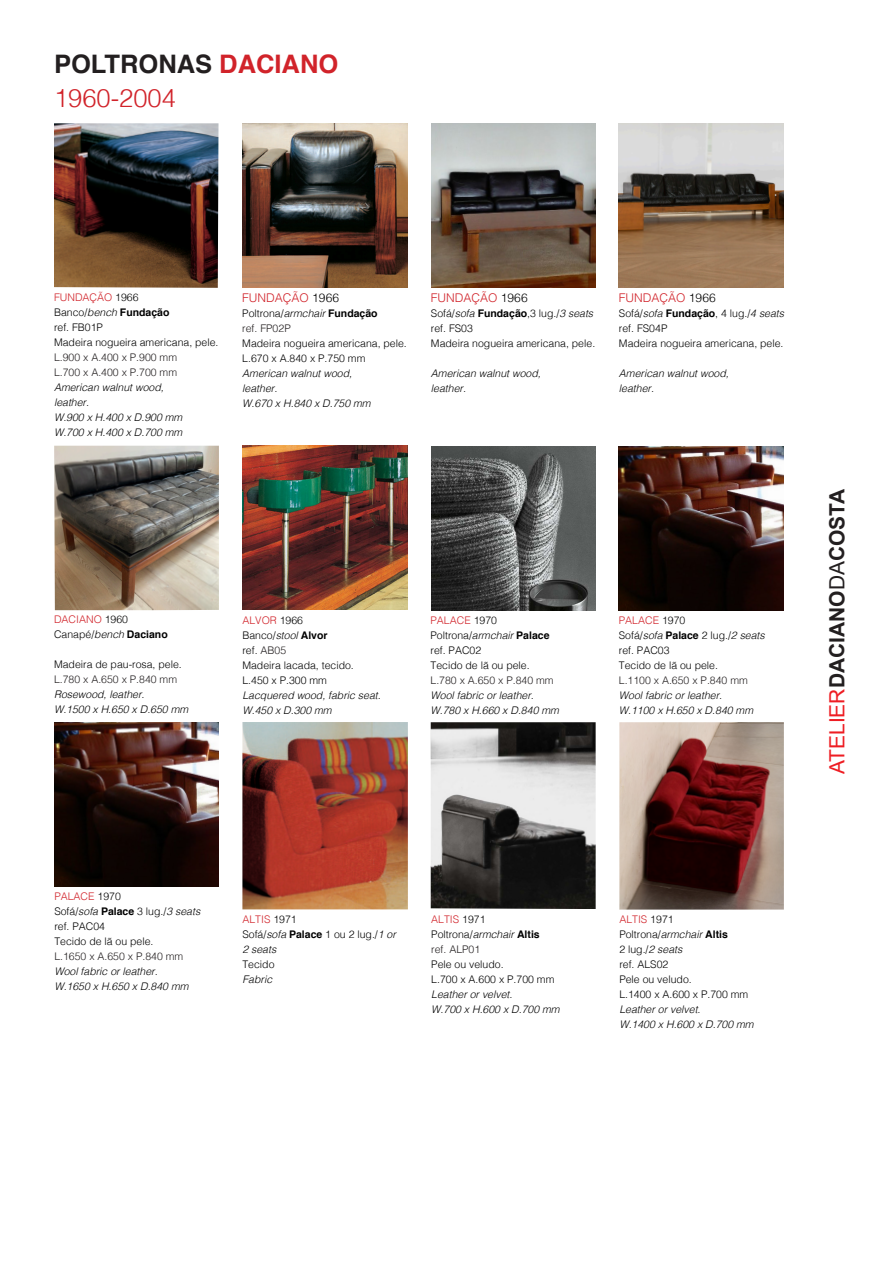
<style>
.page{position:relative;width:893px;height:1263px;background:#fff}
.page>*{position:absolute;margin:0;border:0;box-sizing:border-box;transform-origin:0 0}
.t1{font:700 25.5px "Helvetica";color:#231f20}
.t2{font:300 25.5px "Helvetica";color:#d1232a}
.t3{font:700 21px "Arial";color:#231f20}
.t4{font:300 12px "Helvetica";color:#d1232a}
.t5{font:300 10.5px/15px "Helvetica";color:#000}
.t6{font:italic 300 10.5px "Helvetica";color:#000}
.t7{font:300 10.5px "Helvetica";color:#231f20}
.t8{font:300 10.5px "Helvetica";color:#d1232a}
.t9{font:700 10.5px "Helvetica";color:#000}
.s1{color:#d1232a}
.s2{color:#000}
.s3{font-weight:300}
.s4{font-weight:300;font-style:italic}
.s5{font-style:italic}
.s6{font-weight:700}
.s7{color:#231f20}
.s8{font-weight:400;color:#ee1d23}
.s9{font-weight:400}
</style>
<div class="page">
<img style="left:431px;top:446px;width:165px;height:165px">
<img style="left:619px;top:446px;width:164px;height:164px">
<img style="left:54px;top:722px;width:164px;height:164px">
<img style="left:431px;top:722px;width:165px;height:187px">
<img style="left:242px;top:722px;width:166px;height:187px">
<img style="left:619px;top:722px;width:165px;height:187px">
<img style="left:242px;top:124px;width:165px;height:164px">
<img style="left:431px;top:123px;width:164px;height:165px">
<img style="left:619px;top:124px;width:164px;height:164px">
<img style="left:54px;top:123px;width:165px;height:165px">
<img style="left:54px;top:446px;width:165px;height:164px">
<img style="left:242px;top:446px;width:165px;height:164px">
<p class="t1" style="left:54px;top:44px;width:286px">POLTRONAS <span class="s1">DACIANO</span></p>
<p class="t2" style="left:54px;top:76px;width:123px">1960-2004</p>
<p class="t8" style="left:54px;top:289px;width:86px">FUNDAÇÃO <span class="s2">1966</span></p>
<p class="t9" style="left:54px;top:304px;width:117px"><span class="s3">Banco/</span><span class="s4">bench</span> Fundação</p>
<p class="t5" style="left:54px;top:319px;width:51px">ref. FB01P</p>
<p class="t5" style="left:54px;top:334px;width:166px">Madeira nogueira americana, pele.</p>
<p class="t7" style="left:54px;top:349px;width:125px">L.900 x A.400 x P.900 mm</p>
<p class="t7" style="left:54px;top:364px;width:125px">L.700 x A.400 x P.700 mm</p>
<p class="t6" style="left:54px;top:379px;width:111px">American walnut wood,</p>
<p class="t6" style="left:54px;top:394px;width:37px">leather.</p>
<p class="t6" style="left:54px;top:409px;width:130px">W.900 x H.400 x D.900 mm</p>
<p class="t6" style="left:54px;top:424px;width:130px">W.700 x H.400 x D.700 mm</p>
<p class="t4" style="left:242px;top:288px;width:98px">FUNDAÇÃO <span class="s2">1966</span></p>
<p class="t5" style="left:242px;top:305px;width:137px">Poltrona/<span class="s5">armchair</span> <span class="s6">Fundação</span></p>
<p class="t7" style="left:242px;top:320px;width:50px">ref. FP02P</p>
<p class="t5" style="left:242px;top:335px;width:166px">Madeira nogueira americana, pele.</p>
<p class="t5" style="left:242px;top:350px;width:125px">L.670 x A.840 x P.750 mm</p>
<p class="t6" style="left:242px;top:365px;width:111px">American walnut wood,</p>
<p class="t6" style="left:242px;top:380px;width:37px">leather.</p>
<p class="t6" style="left:242px;top:395px;width:130px">W.670 x H.840 x D.750 mm</p>
<p class="t4" style="left:431px;top:288px;width:98px">FUNDAÇÃO <span class="s2">1966</span></p>
<p class="t5" style="left:431px;top:305px;width:164px">Sofá/<span class="s5">sofa</span> <span class="s6">Fundação</span>,3 lug./<span class="s5">3 seats</span></p>
<p class="t5" style="left:431px;top:320px;width:44px">ref. FS03</p>
<p class="t5" style="left:431px;top:335px;width:166px">Madeira nogueira americana, pele.</p>
<p class="t6" style="left:431px;top:365px;width:111px">American walnut wood,</p>
<p class="t6" style="left:431px;top:380px;width:37px">leather.</p>
<p class="t4" style="left:619px;top:288px;width:98px">FUNDAÇÃO <span class="s2">1966</span></p>
<p class="t5" style="left:619px;top:305px;width:167px">Sofá/<span class="s5">sofa</span> <span class="s6">Fundação</span>, 4 lug./<span class="s5">4 seats</span></p>
<p class="t5" style="left:619px;top:320px;width:50px">ref. FS04P</p>
<p class="t5" style="left:619px;top:335px;width:166px">Madeira nogueira americana, pele.</p>
<p class="t6" style="left:619px;top:365px;width:111px">American walnut wood,</p>
<p class="t6" style="left:619px;top:380px;width:37px">leather.</p>
<p class="t8" style="left:54px;top:611px;width:76px">DACIANO <span class="s2">1960</span></p>
<p class="t5" style="left:54px;top:626px;width:115px">Canapé/<span class="s5">bench</span> <span class="s6">Daciano</span></p>
<p class="t5" style="left:54px;top:656px;width:129px">Madeira de pau-rosa, pele.</p>
<p class="t7" style="left:54px;top:671px;width:125px">L.780 x A.650 x P.840 mm</p>
<p class="t6" style="left:54px;top:686px;width:92px">Rosewood, leather.</p>
<p class="t6" style="left:54px;top:701px;width:136px">W.1500 x H.650 x D.650 mm</p>
<p class="t8" style="left:242px;top:611px;width:62px">ALVOR <span class="s2">1966</span></p>
<p class="t5" style="left:242px;top:627px;width:87px">Banco/<span class="s5">stool</span> <span class="s6">Alvor</span></p>
<p class="t5" style="left:242px;top:642px;width:45px">ref. <span class="s7">AB05</span></p>
<p class="t5" style="left:242px;top:657px;width:113px">Madeira lacada, tecido.</p>
<p class="t5" style="left:242px;top:672px;width:86px">L.450 x P.300 mm</p>
<p class="t6" style="left:242px;top:686px;width:140px">Lacquered wood, fabric seat.</p>
<p class="t6" style="left:242px;top:701px;width:91px">W.450 x D.300 mm</p>
<p class="t8" style="left:430px;top:611px;width:68px">PALACE <span class="s2">1970</span></p>
<p class="t5" style="left:430px;top:627px;width:121px">Poltrona/<span class="s5">armchair</span> <span class="s6">Palace</span></p>
<p class="t5" style="left:430px;top:642px;width:52px">ref. PAC02</p>
<p class="t5" style="left:430px;top:657px;width:101px">Tecido de lã ou pele.</p>
<p class="t7" style="left:430px;top:671px;width:125px">L.780 x A.650 x P.840 mm</p>
<p class="t6" style="left:430px;top:686px;width:105px">Wool fabric or leather.</p>
<p class="t6" style="left:430px;top:701px;width:130px">W.780 x H.660 x D.840 mm</p>
<p class="t8" style="left:619px;top:612px;width:68px">PALACE <span class="s2">1970</span></p>
<p class="t5" style="left:619px;top:627px;width:147px">Sofá/<span class="s5">sofa</span> <span class="s6">Palace</span> 2 lug./<span class="s5">2 seats</span></p>
<p class="t5" style="left:619px;top:642px;width:52px">ref. PAC03</p>
<p class="t5" style="left:619px;top:657px;width:101px">Tecido de lã ou pele.</p>
<p class="t7" style="left:619px;top:672px;width:130px">L.1100 x A.650 x P.840 mm</p>
<p class="t6" style="left:619px;top:687px;width:105px">Wool fabric or leather.</p>
<p class="t6" style="left:619px;top:702px;width:136px">W.1100 x H.650 x D.840 mm</p>
<p class="t3" style="left:823px;top:774px;width:287px;rotate:-90deg"><span class="s8">ATELIER</span>DACIANO<span class="s9">DA</span>COSTA</p>
<p class="t8" style="left:54px;top:887px;width:68px">PALACE <span class="s2">1970</span></p>
<p class="t5" style="left:54px;top:903px;width:147px">Sofá/<span class="s5">sofa</span> <span class="s6">Palace</span> 3 lug./<span class="s5">3 seats</span></p>
<p class="t5" style="left:54px;top:918px;width:52px">ref. PAC04</p>
<p class="t5" style="left:54px;top:933px;width:101px">Tecido de lã ou pele.</p>
<p class="t7" style="left:54px;top:947px;width:130px">L.1650 x A.650 x P.840 mm</p>
<p class="t6" style="left:54px;top:962px;width:105px">Wool fabric or leather.</p>
<p class="t6" style="left:54px;top:977px;width:136px">W.1650 x H.650 x D.840 mm</p>
<p class="t8" style="left:242px;top:910px;width:56px">ALTIS <span class="s2">1971</span></p>
<p class="t5" style="left:242px;top:926px;width:155px">Sofá/<span class="s5">sofa</span> <span class="s6">Palace</span> 1 ou 2 lug./<span class="s5">1 or<br>2 seats</span></p>
<p class="t5" style="left:242px;top:956px;width:34px">Tecido</p>
<p class="t6" style="left:242px;top:970px;width:31px">Fabric</p>
<p class="t8" style="left:431px;top:910px;width:56px">ALTIS <span class="s2">1971</span></p>
<p class="t5" style="left:431px;top:926px;width:110px">Poltrona/<span class="s5">armchair</span> <span class="s6">Altis</span></p>
<p class="t7" style="left:431px;top:940px;width:51px">ref. ALP01</p>
<p class="t5" style="left:431px;top:956px;width:74px">Pele ou veludo.</p>
<p class="t5" style="left:431px;top:971px;width:125px">L.700 x A.600 x P.700 mm</p>
<p class="t6" style="left:431px;top:985px;width:83px">Leather or velvet.</p>
<p class="t6" style="left:431px;top:1000px;width:130px">W.700 x H.600 x D.700 mm</p>
<p class="t8" style="left:619px;top:910px;width:56px">ALTIS <span class="s2">1971</span></p>
<p class="t5" style="left:619px;top:926px;width:110px">Poltrona/<span class="s5">armchair</span> <span class="s6">Altis</span></p>
<p class="t5" style="left:619px;top:941px;width:65px">2 lug./<span class="s5">2 seats</span></p>
<p class="t5" style="left:619px;top:956px;width:51px">ref. ALS02</p>
<p class="t5" style="left:619px;top:971px;width:74px">Pele ou veludo.</p>
<p class="t5" style="left:619px;top:986px;width:130px">L.1400 x A.600 x P.700 mm</p>
<p class="t6" style="left:619px;top:1000px;width:83px">Leather or velvet.</p>
<p class="t6" style="left:619px;top:1015px;width:136px">W.1400 x H.600 x D.700 mm</p>
</div>
